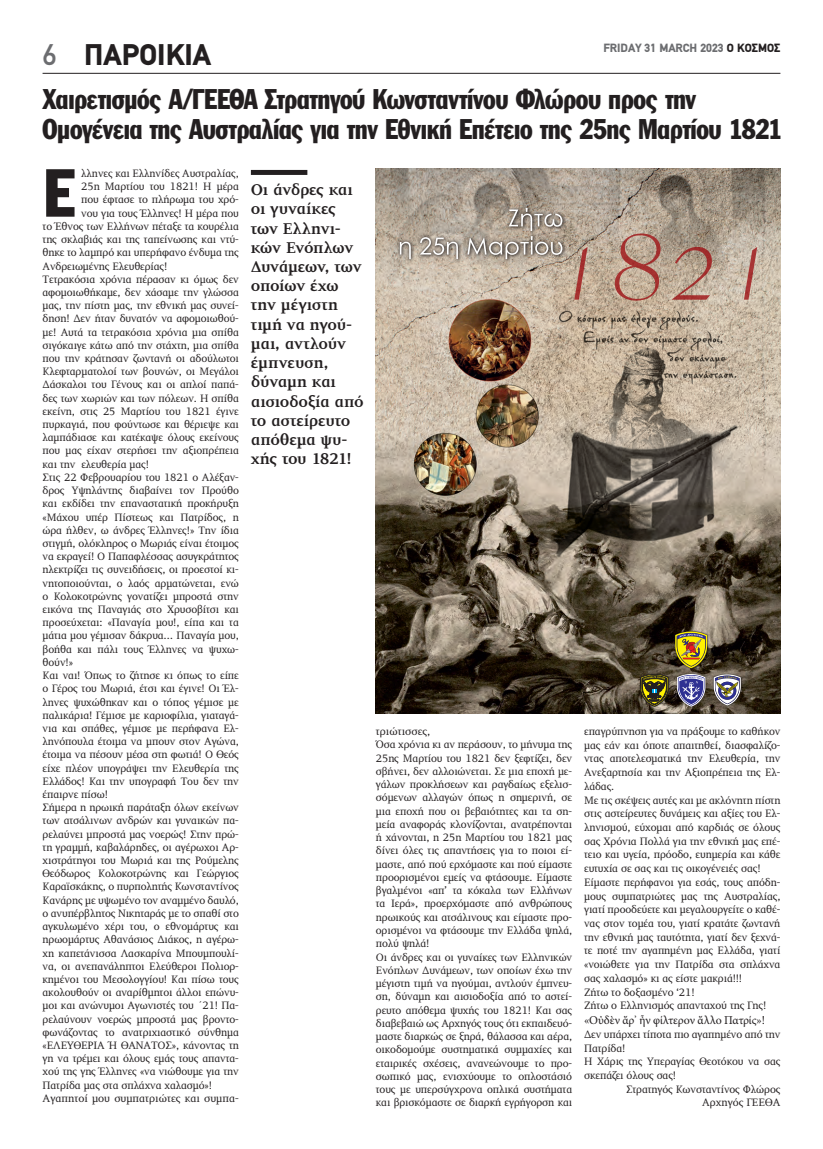
<style>
.page{position:relative;width:823px;height:1149px;background:#fff}
.page>*{position:absolute;margin:0;border:0;box-sizing:border-box;transform-origin:0 0}
.t1{font:66.6px "Franklin Gothic Greek Cond";color:#231f20}
.t2{font:900 30px "PF Din Text";color:#231f20}
.t3{font:28px/30px "Franklin Gothic Greek Cond";letter-spacing:-.015em;color:#231f20}
.t4{font:700 16px/19.2px "PF Diplomat";letter-spacing:-.015em;color:#231f20}
.t5{font:12px "Minion Pro";letter-spacing:-.005em;color:#231f20}
.t6{font:900 12px "PF Din Text";color:#6c6d70}
.t7{font:11px/13.3px "PF Diplomat";letter-spacing:-.01em;color:#231f20}
.s1{font-weight:500;color:#6c6d70}
.s2{color:#231f20}
</style>
<div class="page">
<hr style="left:43px;top:73px;width:737px;height:1px;background:#231f20">
<div style="left:251px;top:170px;width:56px;height:5px;background:#231f20"></div>
<img style="left:375px;top:169px;width:405px;height:544px">
<div style="left:638px;top:672px;width:31px;height:35px;background:#231f20;opacity:.75"></div>
<svg style="left:640px;top:674px;width:28px;height:32px"></svg>
<div style="left:711px;top:672px;width:31px;height:34px;background:#231f20;opacity:.75"></div>
<svg style="left:713px;top:674px;width:27px;height:31px"></svg>
<div style="left:673px;top:630px;width:35px;height:39px;background:#231f20;opacity:.75"></div>
<svg style="left:674px;top:631px;width:32px;height:37px"></svg>
<div style="left:675px;top:672px;width:31px;height:35px;background:#231f20;opacity:.75"></div>
<svg style="left:676px;top:674px;width:28px;height:32px"></svg>
<div style="left:396px;top:205px;width:170px;height:58px;background:#231f20;opacity:.9"></div>
<svg style="left:399px;top:208px;width:163px;height:51px;background:#ada296"></svg>
<svg style="left:574px;top:233px;width:182px;height:67px;background:#b99c8b"></svg>
<h2 class="t2" style="left:43px;top:37px;width:189px"><span class="s1">6</span> ΑΥΣΤΡΑΛΙΑ</h2>
<p class="t6" style="left:603px;top:40px;width:178px">FRIDAY 31 MARCH 2023 <span class="s2">Ο ΚΟΣΜΟΣ</span></p>
<h3 class="t3" style="left:43px;top:84px;width:740px">Χαιρετισμός Α/ΓΕΕΘΑ Στρατηγού Κωνσταντίνου Φλώρου προς την<br>Ομογένεια της Αυστραλίας για την Εθνική Επέτειο της 25ης Μαρτίου 1821</h3>
<h2 class="t2" style="left:84px;top:37px;width:128px">ΠΑΡΟΙΚΙΑ</h2>
<h1 class="t1" style="left:43px;top:155px;width:30px">Έ</h1>
<p class="t7" style="left:81px;top:167px;width:159px">λληνες και Ελληνίδες Αυστραλίας,</p>
<p class="t7" style="left:81px;top:180px;width:159px">25η Μαρτίου του 1821! Η μέρα</p>
<p class="t7" style="left:81px;top:193px;width:159px">που έφτασε το πλήρωμα του χρό-</p>
<p class="t7" style="left:81px;top:206px;width:159px">νου για τους Έλληνες! Η μέρα που</p>
<p class="t7" style="left:43px;top:220px;width:198px">το Έθνος των Ελλήνων πέταξε τα κουρέλια</p>
<p class="t7" style="left:43px;top:233px;width:198px">της σκλαβιάς και της ταπείνωσης και ντύ-</p>
<p class="t7" style="left:43px;top:246px;width:198px">θηκε το λαμπρό και υπερήφανο ένδυμα της</p>
<p class="t7" style="left:43px;top:259px;width:126px">Ανδρειωμένης Ελευθερίας!</p>
<p class="t7" style="left:43px;top:272px;width:198px">Τετρακόσια χρόνια πέρασαν κι όμως δεν</p>
<p class="t7" style="left:43px;top:286px;width:198px">αφομοιωθήκαμε, δεν χάσαμε την γλώσσα</p>
<p class="t7" style="left:43px;top:299px;width:198px">μας, την πίστη μας, την εθνική μας συνεί-</p>
<p class="t7" style="left:43px;top:312px;width:198px">δηση! Δεν ήταν δυνατόν να αφομοιωθού-</p>
<p class="t7" style="left:43px;top:325px;width:198px">με! Αυτά τα τετρακόσια χρόνια μια σπίθα</p>
<p class="t7" style="left:43px;top:338px;width:198px">σιγόκαιγε κάτω από την στάχτη, μια σπίθα</p>
<p class="t7" style="left:43px;top:352px;width:198px">που την κράτησαν ζωντανή οι αδούλωτοι</p>
<p class="t7" style="left:43px;top:365px;width:198px">Κλεφταρματολοί των βουνών, οι Μεγάλοι</p>
<p class="t7" style="left:43px;top:378px;width:198px">Δάσκαλοι του Γένους και οι απλοί παπά-</p>
<p class="t7" style="left:43px;top:391px;width:198px">δες των χωριών και των πόλεων. Η σπίθα</p>
<p class="t7" style="left:43px;top:404px;width:198px">εκείνη, στις 25 Μαρτίου του 1821 έγινε</p>
<p class="t7" style="left:43px;top:418px;width:198px">πυρκαγιά, που φούντωσε και θέριεψε και</p>
<p class="t7" style="left:43px;top:431px;width:198px">λαμπάδιασε και κατέκαψε όλους εκείνους</p>
<p class="t7" style="left:43px;top:444px;width:198px">που μας είχαν στερήσει την αξιοπρέπεια</p>
<p class="t7" style="left:43px;top:457px;width:108px">και την ελευθερία μας!</p>
<p class="t7" style="left:43px;top:470px;width:198px">Στις 22 Φεβρουαρίου του 1821 ο Αλέξαν-</p>
<p class="t7" style="left:43px;top:484px;width:198px">δρος Υψηλάντης διαβαίνει τον Προύθο</p>
<p class="t7" style="left:43px;top:497px;width:198px">και εκδίδει την επαναστατική προκήρυξη</p>
<p class="t7" style="left:43px;top:510px;width:198px">«Μάχου υπέρ Πίστεως και Πατρίδος, η</p>
<p class="t7" style="left:43px;top:523px;width:198px">ώρα ήλθεν, ω άνδρες Έλληνες!» Την ίδια</p>
<p class="t7" style="left:43px;top:536px;width:198px">στιγμή, ολόκληρος ο Μωριάς είναι έτοιμος</p>
<p class="t7" style="left:43px;top:550px;width:198px">να εκραγεί! Ο Παπαφλέσσας ασυγκράτητος</p>
<p class="t7" style="left:43px;top:563px;width:198px">ηλεκτρίζει τις συνειδήσεις, οι προεστοί κι-</p>
<p class="t7" style="left:43px;top:576px;width:198px">νητοποιούνται, ο λαός αρματώνεται, ενώ</p>
<p class="t7" style="left:43px;top:589px;width:198px">ο Κολοκοτρώνης γονατίζει μπροστά στην</p>
<p class="t7" style="left:43px;top:602px;width:198px">εικόνα της Παναγιάς στο Χρυσοβίτσι και</p>
<p class="t7" style="left:43px;top:616px;width:198px">προσεύχεται: «Παναγία μου!, είπα και τα</p>
<p class="t7" style="left:43px;top:629px;width:198px">μάτια μου γέμισαν δάκρυα… Παναγία μου,</p>
<p class="t7" style="left:43px;top:642px;width:198px">βοήθα και πάλι τους Έλληνες να ψυχω-</p>
<p class="t7" style="left:43px;top:655px;width:32px">θούν!»</p>
<p class="t7" style="left:43px;top:668px;width:198px">Και ναι! Όπως το ζήτησε κι όπως το είπε</p>
<p class="t7" style="left:43px;top:682px;width:198px">ο Γέρος του Μωριά, έτσι και έγινε! Οι Έλ-</p>
<p class="t7" style="left:43px;top:695px;width:198px">ληνες ψυχώθηκαν και ο τόπος γέμισε με</p>
<p class="t7" style="left:43px;top:708px;width:198px">παλικάρια! Γέμισε με καριοφίλια, γιαταγά-</p>
<p class="t7" style="left:43px;top:721px;width:198px">νια και σπάθες, γέμισε με περήφανα Ελ-</p>
<p class="t7" style="left:43px;top:734px;width:198px">ληνόπουλα έτοιμα να μπουν στον Αγώνα,</p>
<p class="t7" style="left:43px;top:748px;width:198px">έτοιμα να πέσουν μέσα στη φωτιά! Ο Θεός</p>
<p class="t7" style="left:43px;top:761px;width:198px">είχε πλέον υπογράψει την Ελευθερία της</p>
<p class="t7" style="left:43px;top:774px;width:198px">Ελλάδος! Και την υπογραφή Του δεν την</p>
<p class="t7" style="left:43px;top:787px;width:67px">έπαιρνε πίσω!</p>
<p class="t7" style="left:43px;top:800px;width:198px">Σήμερα η ηρωική παράταξη όλων εκείνων</p>
<p class="t7" style="left:43px;top:814px;width:198px">των ατσάλινων ανδρών και γυναικών πα-</p>
<p class="t7" style="left:43px;top:827px;width:198px">ρελαύνει μπροστά μας νοερώς! Στην πρώ-</p>
<p class="t7" style="left:43px;top:840px;width:198px">τη γραμμή, καβαλάρηδες, οι αγέρωχοι Αρ-</p>
<p class="t7" style="left:43px;top:853px;width:198px">χιστράτηγοι του Μωριά και της Ρούμελης</p>
<p class="t7" style="left:43px;top:866px;width:198px">Θεόδωρος Κολοκοτρώνης και Γεώργιος</p>
<p class="t7" style="left:43px;top:880px;width:198px">Καραϊσκάκης, ο πυρπολητής Κωνσταντίνος</p>
<p class="t7" style="left:43px;top:893px;width:198px">Κανάρης με υψωμένο τον αναμμένο δαυλό,</p>
<p class="t7" style="left:43px;top:906px;width:198px">ο ανυπέρβλητος Νικηταράς με το σπαθί στο</p>
<p class="t7" style="left:43px;top:919px;width:198px">αγκυλωμένο χέρι του, ο εθνομάρτυς και</p>
<p class="t7" style="left:43px;top:932px;width:198px">ηρωομάρτυς Αθανάσιος Διάκος, η αγέρω-</p>
<p class="t7" style="left:43px;top:946px;width:198px">χη καπετάνισσα Λασκαρίνα Μπουμπουλί-</p>
<p class="t7" style="left:43px;top:959px;width:198px">να, οι ανεπανάληπτοι Ελεύθεροι Πολιορ-</p>
<p class="t7" style="left:43px;top:972px;width:198px">κημένοι του Μεσολογγίου! Και πίσω τους</p>
<p class="t7" style="left:43px;top:985px;width:198px">ακολουθούν οι αναρίθμητοι άλλοι επώνυ-</p>
<p class="t7" style="left:43px;top:998px;width:198px">μοι και ανώνυμοι Αγωνιστές του ΄21! Πα-</p>
<p class="t7" style="left:43px;top:1012px;width:198px">ρελαύνουν νοερώς μπροστά μας βροντο-</p>
<p class="t7" style="left:43px;top:1025px;width:198px">φωνάζοντας το ανατριχιαστικό σύνθημα</p>
<p class="t7" style="left:43px;top:1038px;width:198px">«ΕΛΕΥΘΕΡΙΑ Ή ΘΑΝΑΤΟΣ», κάνοντας τη</p>
<p class="t7" style="left:43px;top:1051px;width:198px">γη να τρέμει και όλους εμάς τους απαντα-</p>
<p class="t7" style="left:43px;top:1064px;width:198px">χού της γης Έλληνες «να νιώθουμε για την</p>
<p class="t7" style="left:43px;top:1078px;width:171px">Πατρίδα μας στα σπλάχνα χαλασμό»!</p>
<p class="t7" style="left:43px;top:1091px;width:198px">Αγαπητοί μου συμπατριώτες και συμπα-</p>
<h3 class="t4" style="left:251px;top:180px;width:114px">Οι άνδρες και οι γυναίκες των Ελληνι&shy;κών Ενόπλων<br>Δυνάμεων, των οποίων έχω την μέγιστη τιμή να ηγού&shy;μαι, αντλούν έμπνευση, δύναμη και αισιοδοξία από το αστείρευτο απόθεμα ψυ&shy;χής του 1821!</h3>
<p class="t7" style="left:375px;top:724px;width:198px">τριώτισσες,<br>Όσα χρόνια κι αν περάσουν, το μήνυμα της 25ης Μαρτίου του 1821 δεν ξεφτίζει, δεν σβήνει, δεν αλλοιώνεται. Σε μια εποχή με&shy;γάλων προκλήσεων και ραγδαίως εξελισ&shy;σόμενων αλλαγών όπως η σημερινή, σε μια εποχή που οι βεβαιότητες και τα ση&shy;μεία αναφοράς κλονίζονται, ανατρέπονται ή χάνονται, η 25η Μαρτίου του 1821 μας δίνει όλες τις απαντήσεις για το ποιοι εί&shy;μαστε, από πού ερχόμαστε και πού είμαστε προορισμένοι εμείς να φτάσουμε. Είμαστε βγαλμένοι «απ’ τα κόκαλα των Ελλήνων τα Ιερά», προερχόμαστε από ανθρώπους ηρωικούς και ατσάλινους και είμαστε προ&shy;ορισμένοι να φτάσουμε την Ελλάδα ψηλά, πολύ ψηλά!<br>Οι άνδρες και οι γυναίκες των Ελληνικών Ενόπλων Δυνάμεων, των οποίων έχω την μέγιστη τιμή να ηγούμαι, αντλούν έμπνευ&shy;ση, δύναμη και αισιοδοξία από το αστεί&shy;ρευτο απόθεμα ψυχής του 1821! Και σας διαβεβαιώ ως Αρχηγός τους ότι εκπαιδευό&shy;μαστε διαρκώς σε ξηρά, θάλασσα και αέρα, οικοδομούμε συστηματικά συμμαχίες και εταιρικές σχέσεις, ανανεώνουμε το προ&shy;σωπικό μας, ενισχύουμε το οπλοστάσιό τους με υπερσύγχρονα οπλικά συστήματα και βρισκόμαστε σε διαρκή εγρήγορση και</p>
<p class="t7" style="left:583px;top:724px;width:198px;line-height:13.7px">επαγρύπνηση για να πράξουμε το καθήκον μας εάν και όποτε απαιτηθεί, διασφαλίζο&shy;ντας αποτελεσματικά την Ελευθερία, την Ανεξαρτησία και την Αξιοπρέπεια της Ελ&shy;λάδας.<br>Με τις σκέψεις αυτές και με ακλόνητη πίστη στις αστείρευτες δυνάμεις και αξίες του Ελ&shy;ληνισμού, εύχομαι από καρδιάς σε όλους σας Χρόνια Πολλά για την εθνική μας επέ&shy;τειο και υγεία, πρόοδο, ευημερία και κάθε ευτυχία σε σας και τις οικογένειές σας!<br>Είμαστε περήφανοι για εσάς, τους απόδη&shy;μους συμπατριώτες μας της Αυστραλίας, γιατί προοδεύετε και μεγαλουργείτε ο καθέ&shy;νας στον τομέα του, γιατί κρατάτε ζωντανή την εθνική μας ταυτότητα, γιατί δεν ξεχνά&shy;τε ποτέ την αγαπημένη μας Ελλάδα, γιατί «νοιώθετε για την Πατρίδα στα σπλάχνα σας χαλασμό» κι ας είστε μακριά!!!<br>Ζήτω το δοξασμένο ‘21!<br>Ζήτω ο Ελληνισμός απανταχού της Γης!</p>
<p class="t5" style="left:583px;top:1011px;width:182px">«Οὐδὲν ἄρ’ ἦν φίλτερον ἄλλο Πατρίς»!</p>
<p class="t7" style="left:583px;top:1027px;width:198px;line-height:13.7px">Δεν υπάρχει τίποτα πιο αγαπημένο από την<br>Πατρίδα!<br>Η Χάρις της Υπεραγίας Θεοτόκου να σας σκεπάζει όλους σας!</p>
<p class="t7" style="left:625px;top:1082px;width:156px;line-height:13.7px;text-align:right">Στρατηγός Κωνσταντίνος Φλώρος<br>Αρχηγός ΓΕΕΘΑ</p>
</div>
